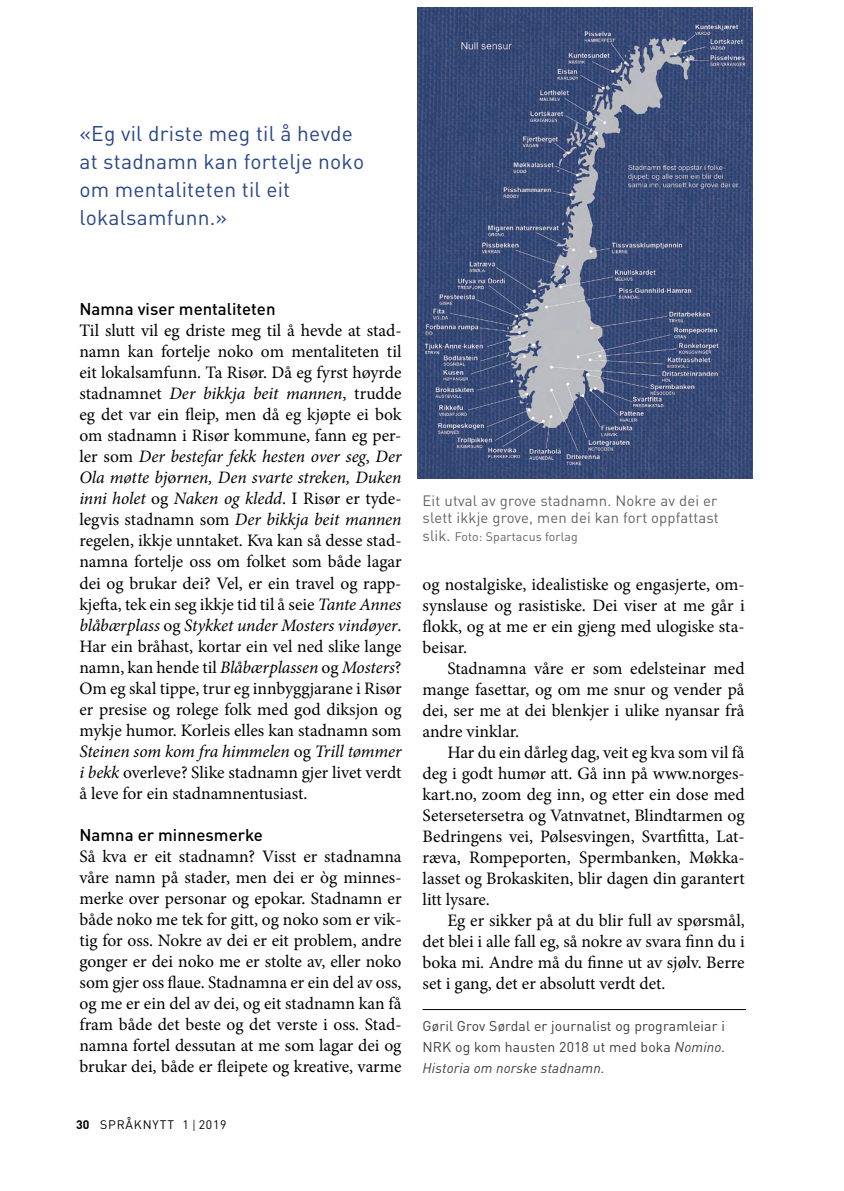
<style>
.page{position:relative;width:844px;height:1191px;background:#fff}
.page>*{position:absolute;margin:0;border:0;box-sizing:border-box;transform-origin:0 0}
.t1{font:21px/28px "DINOT";letter-spacing:.01em;color:#2a4689}
.t2{font:17.5px/21px "Minion Pro";color:#000;text-align:justify}
.t3{font:500 16.8px "DINOT";color:#000}
.t4{font:14.88px/17.5px "DINOT";letter-spacing:.01em;color:#646363}
.t5{font:14px/21px "DINOT";letter-spacing:.01em;color:#3c3c3b;text-align:justify}
.t6{font:12.25px "DINOT";letter-spacing:.01em;color:#646363}
.t7{font:12.25px "DINOT";letter-spacing:.07em;color:#000}
.s1{font-style:italic}
.s2{font-weight:700}
.s3{font-weight:500;font-size:15.75px}
.s4{font-size:14.88px}
</style>
<div class="page">
<hr style="left:422px;top:1009px;width:323px;height:1px;background:#000">
<img style="left:417px;top:7px;width:335px;height:472px">
<p class="t1" style="left:79px;top:119px;width:286px">«Eg vil driste meg til å hevde at stadnamn kan fortelje noko om mentaliteten til eit lokalsamfunn.»</p>
<p class="t3" style="left:79px;top:298px;width:197px">Namna viser mentaliteten</p>
<p class="t2" style="left:79px;top:320px;width:323px">Til slutt vil eg driste meg til å hevde at stad&shy;namn kan fortelje noko om mentaliteten til eit lokalsamfunn. Ta Risør. Då eg fyrst høyrde stadnamnet <span class="s1">Der bikkja beit mannen</span>, trudde eg det var ein fleip, men då eg kjøpte ei bok om stadnamn i Risør kommune, fann eg per&shy;ler som <span class="s1">Der bestefar fekk hesten over seg</span>, <span class="s1">Der Ola møtte bj</span>ø<span class="s1">rnen, Den svarte streken, Duken inni holet</span> og <span class="s1">Naken og kledd</span>. I Risør er tyde&shy;legvis stadnamn som <span class="s1">Der bikkja beit mannen </span>regelen, ikkje unntaket. Kva kan så desse stad&shy;namna fortelje oss om folket som både lagar dei og brukar dei? Vel, er ein travel og rapp&shy;kjefta, tek ein seg ikkje tid til å seie <span class="s1">Tante Annes blåbærplass</span> og <span class="s1">Stykket under Mosters vindøyer</span>.<br>Har ein bråhast, kortar ein vel ned slike lange namn, kan hende til <span class="s1">Blåbærplassen</span> og <span class="s1">Mosters</span>?<br>Om eg skal tippe, trur eg innbyggjarane i Risør er presise og rolege folk med god diksjon og mykje humor. Korleis elles kan stadnamn som <span class="s1">Steinen som kom fra himmelen</span> og <span class="s1">Trill tømmer i bekk</span> overleve? Slike stadnamn gjer livet verdt å leve for ein stadnamnentusiast.</p>
<p class="t3" style="left:79px;top:823px;width:185px">Namna er minnesmerke</p>
<p class="t2" style="left:79px;top:845px;width:323px">Så kva er eit stadnamn? Visst er stadnamna våre namn på stader, men dei er òg minnes&shy;merke over personar og epokar. Stadnamn er både noko me tek for gitt, og noko som er vik&shy;tig for oss. Nokre av dei er eit problem, andre gonger er dei noko me er stolte av, eller noko som gjer oss flaue. Stadnamna er ein del av oss, og me er ein del av dei, og eit stadnamn kan få fram både det beste og det verste i oss. Stad&shy;namna fortel dessutan at me som lagar dei og brukar dei, både er fleipete og kreative, varme</p>
<p class="t7" style="left:76px;top:1117px;width:152px"><span class="s2">30</span> SPRÅKNYTT 1 <span class="s3">I</span> 2019</p>
<p class="t4" style="left:422px;top:491px;width:298px">Eit utval av grove stadnamn. Nokre av dei er slett ikkje grove, men dei kan fort oppfattast</p>
<p class="t6" style="left:422px;top:528px;width:157px"><span class="s4">slik.</span> Foto: Spartacus forlag</p>
<p class="t2" style="left:422px;top:573px;width:323px">og nostalgiske, idealistiske og engasjerte, om&shy;synslause og rasistiske. Dei viser at me går i flokk, og at me er ein gjeng med ulogiske sta&shy;beisar.</p>
<p class="t2" style="left:422px;top:657px;width:323px;text-indent:25px">Stadnamna våre er som edelsteinar med mange fasettar, og om me snur og vender på dei, ser me at dei blenkjer i ulike nyansar frå andre vinklar.</p>
<p class="t2" style="left:422px;top:741px;width:323px;text-indent:25px">Har du ein dårleg dag, veit eg kva som vil få deg i godt humør att. Gå inn på www.norges&shy;kart.no, zoom deg inn, og etter ein dose med Setersetersetra og Vatnvatnet, Blindtarmen og Bedringens vei, Pølsesvingen, Svartfitta, Lat&shy;ræva, Rompeporten, Spermbanken, Møkka&shy;lasset og Brokaskiten, blir dagen din garantert litt lysare.</p>
<p class="t2" style="left:422px;top:909px;width:323px;text-indent:25px">Eg er sikker på at du blir full av spørsmål, det blei i alle fall eg, så nokre av svara finn du i boka mi. Andre må du finne ut av sjølv. Berre set i gang, det er absolutt verdt det.</p>
<p class="t5" style="left:422px;top:1015px;width:304px">Gøril Grov Sørdal er journalist og programleiar i NRK og kom hausten 2018 ut med boka <span class="s1">Nomino.<br>Historia om norske stadnamn.</span></p>
</div>
